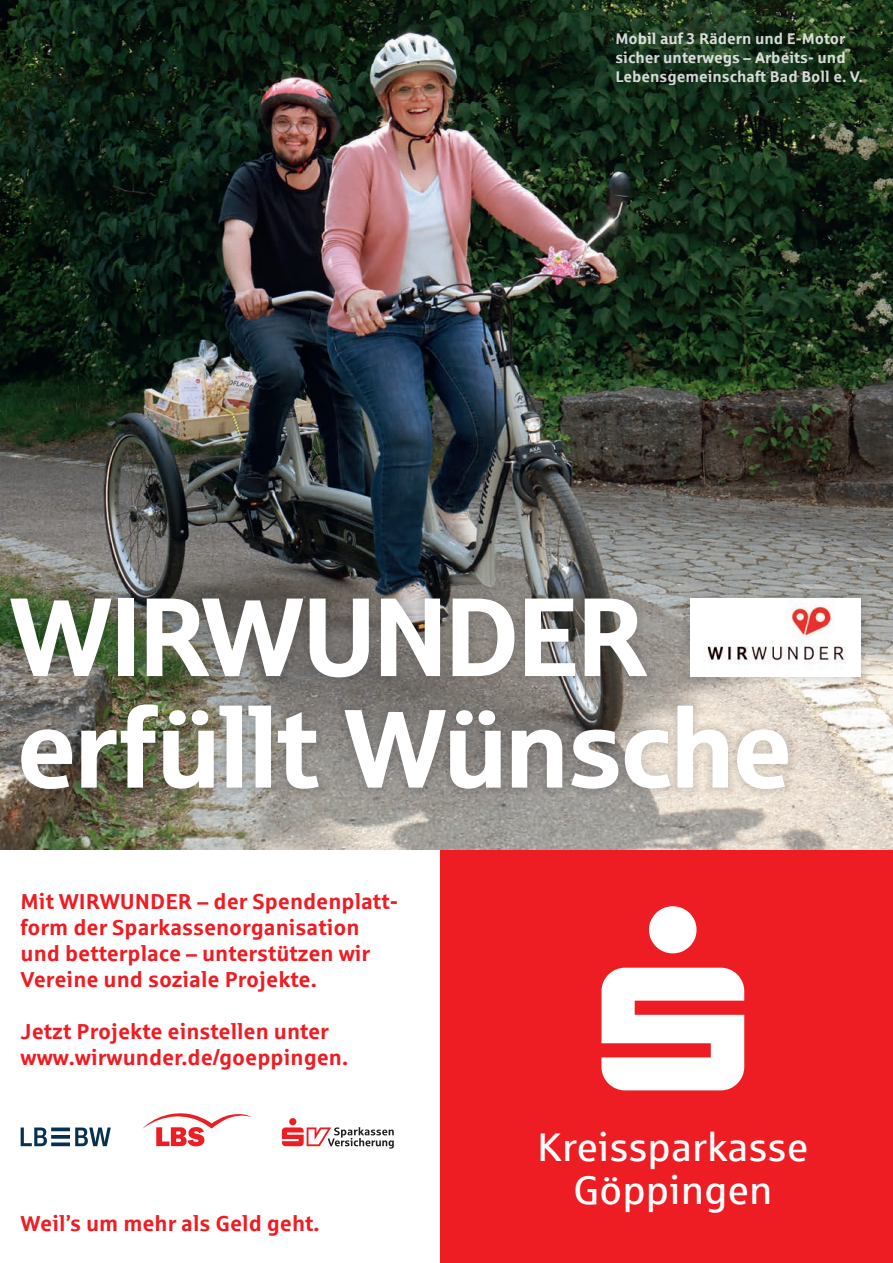
<style>
.page{position:relative;width:893px;height:1263px;background:#fff}
.page>*{position:absolute;margin:0;border:0;box-sizing:border-box;transform-origin:0 0}
.t1{font:111.6px/111.6px "Sparkasse Head";color:#fff}
.t2{font:40.05px/42.5px "Sparkasse Rg";color:#fff;text-align:center}
.t3{font:700 21.75px/26px "Sparkasse Rg";color:#ee1d23}
.t4{font:700 15.45px/18.6px "Sparkasse Rg";color:#fff}
</style>
<div class="page">
<img style="left:0;top:0;width:893px;height:1263px">
<p class="t4" style="left:615px;top:29px;width:249px">Mobil auf 3 Rädern und E-Motor sicher unterwegs – Arbeits- und<br>Lebensgemeinschaft Bad Boll e. V.</p>
<h1 class="t1" style="left:10px;top:577px;width:783px">WIRWUNDER erfüllt Wünsche</h1>
<p class="t3" style="left:21px;top:888px;width:379px">Mit WIRWUNDER – der Spendenplatt&shy;form der Sparkassenorganisation und betterplace – unterstützen wir Vereine und soziale Projekte.</p>
<p class="t3" style="left:21px;top:1018px;width:329px">Jetzt Projekte einstellen unter www.wirwunder.de/goeppingen.</p>
<p class="t3" style="left:21px;top:1210px;width:301px">Weil’s um mehr als Geld geht.</p>
<h2 class="t2" style="left:537px;top:1125px;width:273px">Kreissparkasse<br>Göppingen</h2>
</div>
